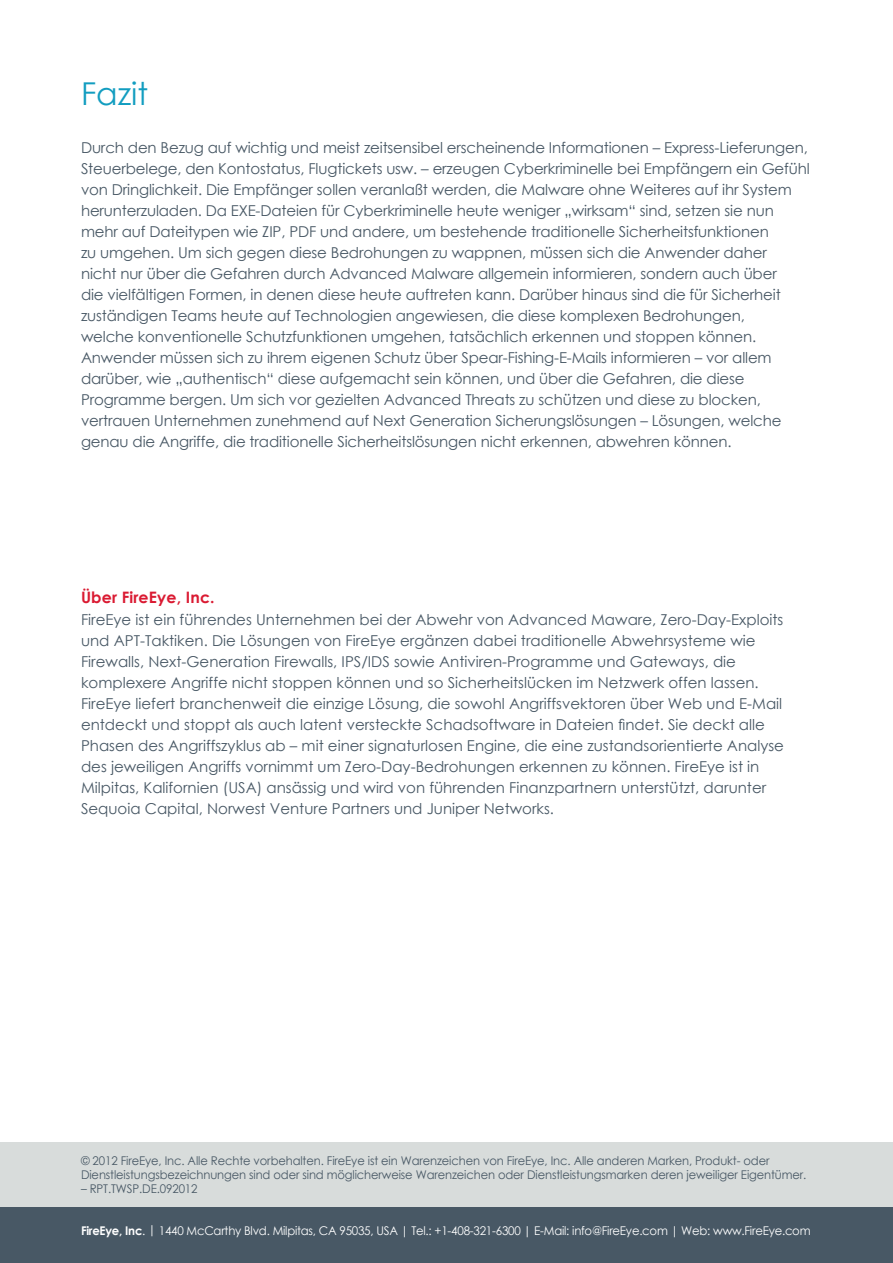
<style>
.page{position:relative;width:893px;height:1263px;background:#fff}
.page>*{position:absolute;margin:0;border:0;box-sizing:border-box;transform-origin:0 0}
.t1{font:31.5px "Century Gothic";color:#129dc0}
.t2{font:700 15.75px "Century Gothic";letter-spacing:.01em;color:#da1a32}
.t3{font:15px/21px "Century Gothic";letter-spacing:-.01em;color:#485865}
.t4{font:12px/14.4px "Century Gothic";letter-spacing:-.01em;color:#485865;scale:.96 1}
.t5{font:12px "Century Gothic";letter-spacing:-.02em;color:#fff}
.s1{font-weight:700}
</style>
<div class="page">
<div style="left:0;top:1202px;width:893px;height:61px;background:#485865"></div>
<div style="left:0;top:1142px;width:893px;height:65px;background:#d8dcdb"></div>
<h1 class="t1" style="left:81px;top:71px;width:69px">Fazit</h1>
<p class="t3" style="left:81px;top:136px;width:730px">Durch den Bezug auf wichtig und meist zeitsensibel erscheinende Informationen – Express-Lieferungen, Steuerbelege, den Kontostatus, Flugtickets usw. – erzeugen Cyberkriminelle bei Empfängern ein Gefühl von Dringlichkeit. Die Empfänger sollen veranlaßt werden, die Malware ohne Weiteres auf ihr System herunterzuladen. Da EXE-Dateien für Cyberkriminelle heute weniger „wirksam“ sind, setzen sie nun mehr auf Dateitypen wie ZIP, PDF und andere, um bestehende traditionelle Sicherheitsfunktionen<br>zu umgehen. Um sich gegen diese Bedrohungen zu wappnen, müssen sich die Anwender daher<br>nicht nur über die Gefahren durch Advanced Malware allgemein informieren, sondern auch über<br>die vielfältigen Formen, in denen diese heute auftreten kann. Darüber hinaus sind die für Sicherheit zuständigen Teams heute auf Technologien angewiesen, die diese komplexen Bedrohungen,<br>welche konventionelle Schutzfunktionen umgehen, tatsächlich erkennen und stoppen können.<br>Anwender müssen sich zu ihrem eigenen Schutz über Spear-Fishing-E-Mails informieren – vor allem darüber, wie „authentisch“ diese aufgemacht sein können, und über die Gefahren, die diese Programme bergen. Um sich vor gezielten Advanced Threats zu schützen und diese zu blocken, vertrauen Unternehmen zunehmend auf Next Generation Sicherungslösungen – Lösungen, welche genau die Angriffe, die traditionelle Sicherheitslösungen nicht erkennen, abwehren können.</p>
<p class="t2" style="left:81px;top:585px;width:135px">Über FireEye, Inc.</p>
<p class="t3" style="left:81px;top:609px;width:704px">FireEye ist ein führendes Unternehmen bei der Abwehr von Advanced Maware, Zero-Day-Exploits und APT-Taktiken. Die Lösungen von FireEye ergänzen dabei traditionelle Abwehrsysteme wie Firewalls, Next-Generation Firewalls, IPS/IDS sowie Antiviren-Programme und Gateways, die komplexere Angriffe nicht stoppen können und so Sicherheitslücken im Netzwerk offen lassen.<br>FireEye liefert branchenweit die einzige Lösung, die sowohl Angriffsvektoren über Web und E-Mail entdeckt und stoppt als auch latent versteckte Schadsoftware in Dateien findet. Sie deckt alle Phasen des Angriffszyklus ab – mit einer signaturlosen Engine, die eine zustandsorientierte Analyse des jeweiligen Angriffs vornimmt um Zero-Day-Bedrohungen erkennen zu können. FireEye ist in Milpitas, Kalifornien (USA) ansässig und wird von führenden Finanzpartnern unterstützt, darunter Sequoia Capital, Norwest Venture Partners und Juniper Networks.</p>
<p class="t4" style="left:81px;top:1153px;width:757px">© 2012 FireEye, Inc. Alle Rechte vorbehalten. FireEye ist ein Warenzeichen von FireEye, Inc. Alle anderen Marken, Produkt- oder<br>Dienstleistungsbezeichnungen sind oder sind möglicherweise Warenzeichen oder Dienstleistungsmarken deren jeweiliger Eigentümer.</p>
<p class="t4" style="left:81px;top:1181px;width:123px">– RPT.TWSP.DE.092012</p>
<p class="t5" style="left:81px;top:1222px;width:731px"><span class="s1">FireEye, Inc</span>. | 1440 McCarthy Blvd. Milpitas, CA 95035, USA | Tel.: +1-408-321-6300 | E-Mail: info@FireEye.com | Web: www.FireEye.com</p>
</div>
